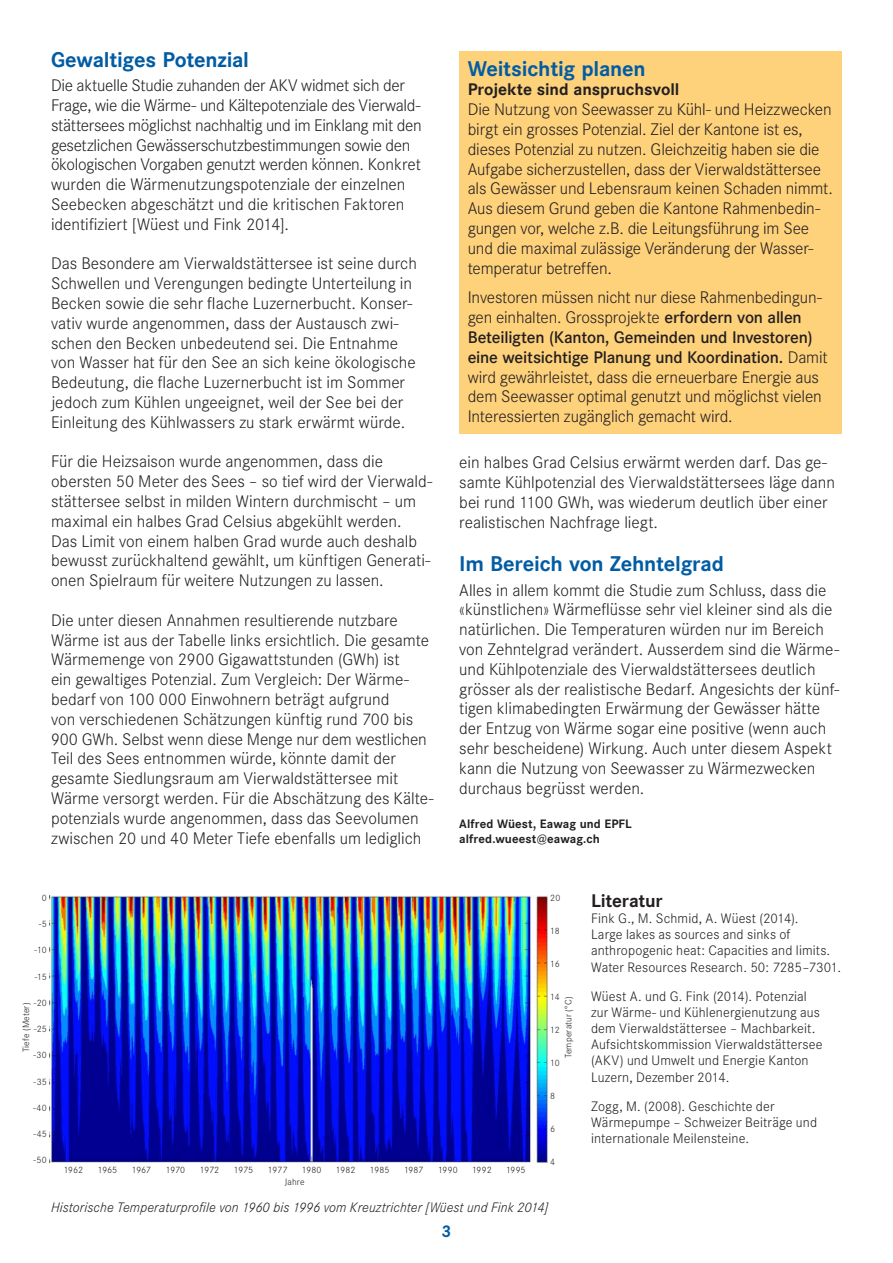
<style>
.page{position:relative;width:893px;height:1263px;background:#fff}
.page>*{position:absolute;margin:0;border:0;box-sizing:border-box;transform-origin:0 0}
.zwischentitel{font:700 21px "Corporate SBQ";letter-spacing:-.01em;color:#015ca3}
.bold{font:700 18px "Corporate SBQ";letter-spacing:-.01em;color:#231f20}
.text{font:300 16.5px/19.8px "Corporate SBQ";color:#231f20}
.kleintitel{font:700 16.5px "Corporate SBQ";letter-spacing:-.005em;color:#231f20}
.t1{font:700 16.5px "Corporate SBQ";color:#015ca3}
.Literatur{font:300 13.5px/16.2px "Corporate SBQ";letter-spacing:.01em;color:#231f20}
.legenden{font:italic 300 13.5px "Corporate SBQ";letter-spacing:.005em;color:#231f20}
.verfasser{font:700 12px/15px "Corporate SBQ";letter-spacing:.01em;color:#231f20}
.Grafik_klein_horizon{font:300 9px "Corporate SBQ";color:#231f20}
.Grafik_klein_horizon-2{font:300 9px "Corporate SBQ";letter-spacing:.025em;color:#231f20}
.s1{font-weight:500}
</style>
<div class="page">
<div style="left:459px;top:51px;width:383px;height:383px;background:#fed17b"></div>
<img style="left:50px;top:895px;width:497px;height:267px">
<p class="zwischentitel" style="left:51px;top:47px;width:200px">Gewaltiges Potenzial</p>
<p class="text" style="left:51px;top:76px;width:372px">Die aktuelle Studie zuhanden der AKV widmet sich der Frage, wie die Wärme- und Kältepotenziale des Vierwald&shy;stättersees möglichst nachhaltig und im Einklang mit den gesetzlichen Gewässerschutzbestimmungen sowie den ökologischen Vorgaben genutzt werden können. Konkret wurden die Wärmenutzungspotenziale der einzelnen Seebecken abgeschätzt und die kritischen Faktoren identifiziert [Wüest und Fink 2014].</p>
<p class="text" style="left:51px;top:254px;width:367px">Das Besondere am Vierwaldstättersee ist seine durch Schwellen und Verengungen bedingte Unterteilung in Becken sowie die sehr flache Luzernerbucht. Konser&shy;vativ wurde angenommen, dass der Austausch zwi&shy;schen den Becken unbedeutend sei. Die Entnahme von Wasser hat für den See an sich keine ökologische Bedeutung, die flache Luzernerbucht ist im Sommer jedoch zum Kühlen ungeeignet, weil der See bei der Einleitung des Kühlwassers zu stark erwärmt würde.</p>
<p class="text" style="left:51px;top:452px;width:383px">Für die Heizsaison wurde angenommen, dass die obersten 50 Meter des Sees – so tief wird der Vierwald&shy;stättersee selbst in milden Wintern durchmischt – um maximal ein halbes Grad Celsius abgekühlt werden.<br>Das Limit von einem halben Grad wurde auch deshalb bewusst zurückhaltend gewählt, um künftigen Generati&shy;onen Spielraum für weitere Nutzungen zu lassen.</p>
<p class="text" style="left:51px;top:610px;width:384px">Die unter diesen Annahmen resultierende nutzbare Wärme ist aus der Tabelle links ersichtlich. Die gesamte Wärmemenge von 2900 Gigawattstunden (GWh) ist<br>ein gewaltiges Potenzial. Zum Vergleich: Der Wärme&shy;bedarf von 100 000 Einwohnern beträgt aufgrund<br>von verschiedenen Schätzungen künftig rund 700 bis 900 GWh. Selbst wenn diese Menge nur dem westlichen Teil des Sees entnommen würde, könnte damit der gesamte Siedlungsraum am Vierwaldstättersee mit Wärme versorgt werden. Für die Abschätzung des Kälte&shy;potenzials wurde angenommen, dass das Seevolumen zwischen 20 und 40 Meter Tiefe ebenfalls um lediglich</p>
<p class="zwischentitel" style="left:468px;top:55px;width:179px">Weitsichtig planen</p>
<p class="kleintitel" style="left:468px;top:80px;width:213px">Projekte sind anspruchsvoll</p>
<p class="text" style="left:468px;top:100px;width:367px">Die Nutzung von Seewasser zu Kühl- und Heizzwecken birgt ein grosses Potenzial. Ziel der Kantone ist es, dieses Potenzial zu nutzen. Gleichzeitig haben sie die Aufgabe sicherzustellen, dass der Vierwaldstättersee als Gewässer und Lebensraum keinen Schaden nimmt.<br>Aus diesem Grund geben die Kantone Rahmenbedin&shy;gungen vor, welche z.B. die Leitungsführung im See und die maximal zulässige Veränderung der Wasser&shy;temperatur betreffen.</p>
<p class="text" style="left:468px;top:288px;width:361px">Investoren müssen nicht nur diese Rahmenbedingun&shy;gen einhalten. Grossprojekte <span class="s1">erfordern von allen Beteiligten (Kanton, Gemeinden und Investoren) eine weitsichtige Planung und Koordination.</span> Damit wird gewährleistet, dass die erneuerbare Energie aus dem Seewasser optimal genutzt und möglichst vielen Interessierten zugänglich gemacht wird.</p>
<p class="text" style="left:459px;top:453px;width:377px">ein halbes Grad Celsius erwärmt werden darf. Das ge&shy;samte Kühlpotenzial des Vierwaldstättersees läge dann bei rund 1100 GWh, was wiederum deutlich über einer realistischen Nachfrage liegt.</p>
<p class="zwischentitel" style="left:459px;top:551px;width:266px">Im Bereich von Zehntelgrad</p>
<p class="text" style="left:459px;top:580px;width:382px">Alles in allem kommt die Studie zum Schluss, dass die «künstlichen» Wärmeflüsse sehr viel kleiner sind als die natürlichen. Die Temperaturen würden nur im Bereich von Zehntelgrad verändert. Ausserdem sind die Wärme&shy;und Kühlpotenziale des Vierwaldstättersees deutlich grösser als der realistische Bedarf. Angesichts der künf&shy;tigen klimabedingten Erwärmung der Gewässer hätte der Entzug von Wärme sogar eine positive (wenn auch sehr bescheidene) Wirkung. Auch unter diesem Aspekt kann die Nutzung von Seewasser zu Wärmezwecken durchaus begrüsst werden.</p>
<p class="verfasser" style="left:459px;top:817px;width:174px">Alfred Wüest, Eawag und EPFL alfred.wueest@eawag.ch</p>
<p class="Grafik_klein_horizon" style="left:42px;top:892px;width:6px">0</p>
<p class="Grafik_klein_horizon" style="left:39px;top:919px;width:10px">-5</p>
<p class="Grafik_klein_horizon" style="left:35px;top:945px;width:14px">-10</p>
<p class="Grafik_klein_horizon" style="left:35px;top:971px;width:14px">-15</p>
<p class="Grafik_klein_horizon" style="left:34px;top:997px;width:14px">-20</p>
<p class="Grafik_klein_horizon" style="left:34px;top:1024px;width:14px">-25</p>
<p class="Grafik_klein_horizon" style="left:33px;top:1050px;width:15px">-30</p>
<p class="Grafik_klein_horizon" style="left:34px;top:1076px;width:15px">-35</p>
<p class="Grafik_klein_horizon" style="left:33px;top:1102px;width:15px">-40</p>
<p class="Grafik_klein_horizon" style="left:33px;top:1129px;width:15px">-45</p>
<p class="Grafik_klein_horizon" style="left:33px;top:1155px;width:15px">-50</p>
<p class="Grafik_klein_horizon" style="left:550px;top:892px;width:12px">20</p>
<p class="Grafik_klein_horizon" style="left:550px;top:925px;width:11px">18</p>
<p class="Grafik_klein_horizon" style="left:550px;top:958px;width:11px">16</p>
<p class="Grafik_klein_horizon" style="left:550px;top:991px;width:11px">14</p>
<p class="Grafik_klein_horizon" style="left:550px;top:1024px;width:11px">12</p>
<p class="Grafik_klein_horizon" style="left:550px;top:1057px;width:11px">10</p>
<p class="Grafik_klein_horizon" style="left:550px;top:1090px;width:6px">8</p>
<p class="Grafik_klein_horizon" style="left:550px;top:1123px;width:6px">6</p>
<p class="Grafik_klein_horizon" style="left:550px;top:1156px;width:6px">4</p>
<p class="Grafik_klein_horizon-2" style="left:21px;top:1052px;width:51px;rotate:-90deg">Tiefe (Meter)</p>
<p class="Grafik_klein_horizon-2" style="left:563px;top:1058px;width:63px;rotate:-90deg">Temperatur (°C)</p>
<p class="Grafik_klein_horizon" style="left:64px;top:1165px;width:21px">1962</p>
<p class="Grafik_klein_horizon" style="left:98px;top:1165px;width:21px">1965</p>
<p class="Grafik_klein_horizon" style="left:132px;top:1165px;width:21px">1967</p>
<p class="Grafik_klein_horizon" style="left:166px;top:1165px;width:21px">1970</p>
<p class="Grafik_klein_horizon" style="left:200px;top:1165px;width:21px">1972</p>
<p class="Grafik_klein_horizon" style="left:234px;top:1165px;width:21px">1975</p>
<p class="Grafik_klein_horizon" style="left:268px;top:1165px;width:21px">1977</p>
<p class="Grafik_klein_horizon" style="left:302px;top:1165px;width:21px">1980</p>
<p class="Grafik_klein_horizon" style="left:336px;top:1165px;width:21px">1982</p>
<p class="Grafik_klein_horizon" style="left:370px;top:1165px;width:21px">1985</p>
<p class="Grafik_klein_horizon" style="left:404px;top:1165px;width:21px">1987</p>
<p class="Grafik_klein_horizon" style="left:438px;top:1165px;width:21px">1990</p>
<p class="Grafik_klein_horizon" style="left:472px;top:1165px;width:21px">1992</p>
<p class="Grafik_klein_horizon" style="left:506px;top:1165px;width:21px">1995</p>
<p class="Grafik_klein_horizon" style="left:285px;top:1177px;width:22px">Jahre</p>
<p class="legenden" style="left:51px;top:1199px;width:499px">Historische Temperaturprofile von 1960 bis 1996 vom Kreuztrichter [Wüest und Fink 2014]</p>
<p class="t1" style="left:441px;top:1221px;width:11px">3</p>
<p class="bold" style="left:591px;top:889px;width:73px">Literatur</p>
<p class="Literatur" style="left:591px;top:910px;width:252px">Fink G., M. Schmid, A. Wüest (2014).<br>Large lakes as sources and sinks of anthropogenic heat: Capacities and limits.<br>Water Resources Research. 50: 7285–7301.</p>
<p class="Literatur" style="left:591px;top:988px;width:233px">Wüest A. und G. Fink (2014). Potenzial zur Wärme- und Kühlenergienutzung aus dem Vierwaldstättersee – Machbarkeit.<br>Aufsichtskommission Vierwaldstättersee (AKV) und Umwelt und Energie Kanton Luzern, Dezember 2014.</p>
<p class="Literatur" style="left:591px;top:1098px;width:228px">Zogg, M. (2008). Geschichte der<br>Wärmepumpe – Schweizer Beiträge und internationale Meilensteine.</p>
</div>
